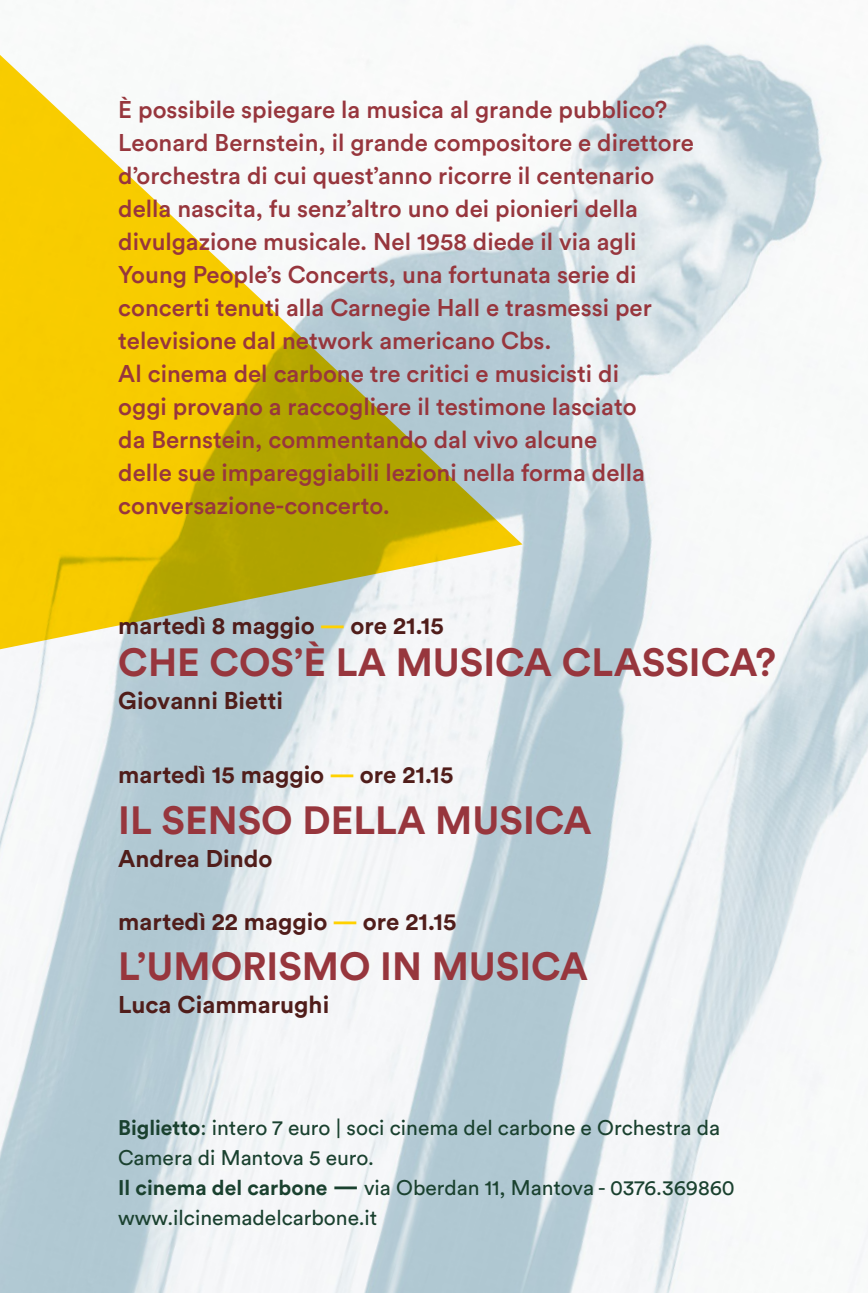
<style>
.page{position:relative;width:868px;height:1293px;background:#fff}
.page>*{position:absolute;margin:0;border:0;box-sizing:border-box;transform-origin:0 0}
.t1{font:700 39px "Circular Pro";color:#97363d}
.t2{font:500 24px/33px "Circular Pro";color:#97363d}
.t3{font:700 24px "Circular Pro";color:#501d1a}
.t4{font:21px/30px "Circular Pro";color:#1a412f}
.s1{color:#ffd100}
.s2{font-weight:700}
.s3{font-weight:700;font-size:24px}
</style>
<div class="page">
<img style="left:0;top:39px;width:867px;height:1254px">
<p class="t2" style="left:118px;top:92px;width:577px">È possibile spiegare la musica al grande pubblico?<br>Leonard Bernstein, il grande compositore e direttore d’orchestra di cui quest’anno ricorre il centenario della nascita, fu senz’altro uno dei pionieri della divulgazione musicale. Nel 1958 diede il via agli Young People’s Concerts, una fortunata serie di concerti tenuti alla Carnegie Hall e trasmessi per televisione dal network americano Cbs.<br>Al cinema del carbone tre critici e musicisti di<br>oggi provano a raccogliere il testimone lasciato<br>da Bernstein, commentando dal vivo alcune<br>delle sue impareggiabili lezioni nella forma della conversazione-concerto.</p>
<p class="t3" style="left:118px;top:609px;width:327px">martedì 8 maggio <span class="s1">—</span> ore 21.15</p>
<h1 class="t1" style="left:118px;top:635px;width:659px">CHE COS’È LA MUSICA CLASSICA?</h1>
<p class="t3" style="left:118px;top:683px;width:166px">Giovanni Bietti</p>
<p class="t3" style="left:118px;top:758px;width:336px">martedì 15 maggio <span class="s1">—</span> ore 21.15</p>
<h1 class="t1" style="left:118px;top:793px;width:475px">IL SENSO DELLA MUSICA</h1>
<p class="t3" style="left:118px;top:841px;width:156px">Andrea Dindo</p>
<p class="t3" style="left:118px;top:904px;width:339px">martedì 22 maggio <span class="s1">—</span> ore 21.15</p>
<h1 class="t1" style="left:118px;top:939px;width:471px">L’UMORISMO IN MUSICA</h1>
<p class="t3" style="left:118px;top:988px;width:212px">Luca Ciammarughi</p>
<p class="t4" style="left:118px;top:1112px;width:618px"><span class="s2">Biglietto</span>: intero 7 euro | soci cinema del carbone e Orchestra da Camera di Mantova 5 euro.<br><span class="s2">Il cinema del carbone</span> <span class="s3">—</span> via Oberdan 11, Mantova - 0376.369860 www.ilcinemadelcarbone.it</p>
</div>
